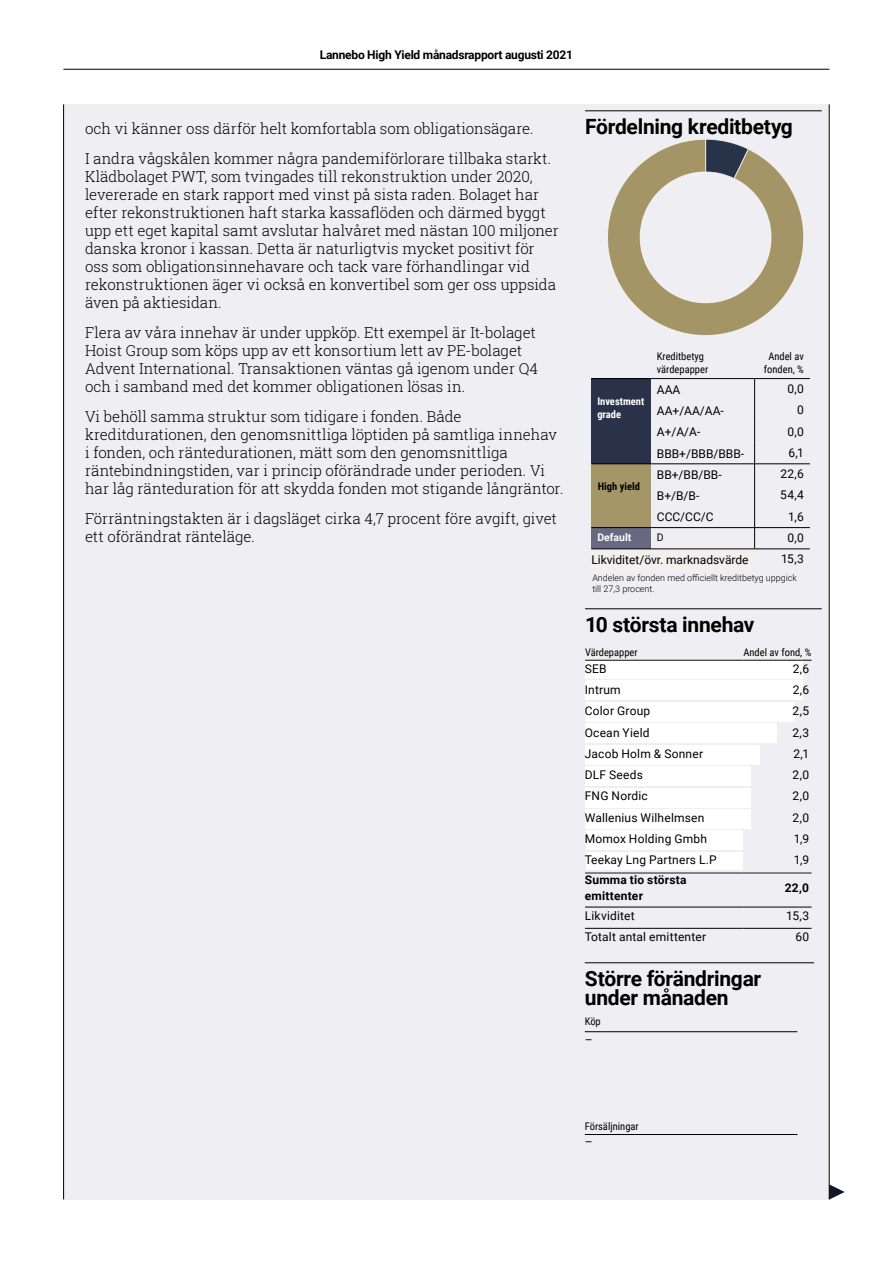
<style>
.page{position:relative;width:893px;height:1263px;background:#fff}
.page>*{position:absolute;margin:0;border:0;box-sizing:border-box;transform-origin:0 0}
.t1{font:700 21px/19.5px "Roboto";letter-spacing:-.015em;color:#000}
.t2{font:300 15px/18px "Roboto Slab";color:#000}
.t3{font:12px/21.3px "Roboto";letter-spacing:.015em;color:#000}
.t4{font:700 12px "Roboto";letter-spacing:-.02em;color:#000}
.t5{font:700 12px/16.5px "Roboto";letter-spacing:.02em;color:#000}
.t6{font:10.5px/12.6px "Roboto Condensed";color:#000}
.t7{font:700 10.5px/12.6px "Roboto Condensed";color:#fff}
.t8{font:700 10.5px "Roboto Condensed";color:#000}
.t9{font:700 10.5px "Roboto";color:#fff}
.t10{font:10.5px "Roboto";color:#000}
.t11{font:300 9px/10.5px "Roboto";color:#000}
</style>
<div class="page">
<div style="left:64px;top:104px;width:765px;height:1095px;background:#efeef2"></div>
<svg style="left:830px;top:1184px;width:15px;height:15px"></svg>
<hr style="left:63px;top:104px;width:1px;height:1095px;background:#000">
<hr style="left:829px;top:104px;width:1px;height:1095px;background:#000">
<div style="left:586px;top:659px;width:217px;height:20px;background:#fff"></div>
<div style="left:586px;top:681px;width:217px;height:19px;background:#fff"></div>
<div style="left:586px;top:702px;width:208px;height:19px;background:#fff"></div>
<div style="left:586px;top:724px;width:191px;height:19px;background:#fff"></div>
<div style="left:586px;top:745px;width:174px;height:19px;background:#fff"></div>
<div style="left:586px;top:766px;width:165px;height:20px;background:#fff"></div>
<div style="left:586px;top:788px;width:165px;height:19px;background:#fff"></div>
<div style="left:586px;top:809px;width:165px;height:19px;background:#fff"></div>
<div style="left:586px;top:831px;width:156px;height:19px;background:#fff"></div>
<div style="left:586px;top:852px;width:156px;height:18px;background:#fff"></div>
<hr style="left:585px;top:111px;width:237px;height:1px;background:#000">
<hr style="left:585px;top:608px;width:237px;height:1px;background:#000">
<hr style="left:585px;top:873px;width:158px;height:1px;background:#131829">
<hr style="left:743px;top:873px;width:68px;height:1px;background:#131829">
<hr style="left:585px;top:660px;width:158px;height:1px;background:#000">
<hr style="left:743px;top:660px;width:68px;height:1px;background:#000">
<hr style="left:585px;top:907px;width:158px;height:1px;background:#000">
<hr style="left:743px;top:907px;width:68px;height:1px;background:#000">
<hr style="left:585px;top:928px;width:158px;height:1px;background:#000">
<hr style="left:743px;top:928px;width:68px;height:1px;background:#000">
<hr style="left:585px;top:962px;width:229px;height:1px;background:#000">
<hr style="left:585px;top:1031px;width:212px;height:1px;background:#000">
<hr style="left:585px;top:1134px;width:212px;height:1px;background:#000">
<div style="left:591px;top:379px;width:60px;height:85px;background:#293249"></div>
<div style="left:591px;top:464px;width:60px;height:64px;background:#a59667"></div>
<div style="left:591px;top:528px;width:60px;height:21px;background:#676983"></div>
<div style="left:591px;top:549px;width:164px;height:21px;background:#f2f0ed"></div>
<hr style="left:591px;top:378px;width:60px;height:1px;background:#000">
<hr style="left:651px;top:378px;width:104px;height:1px;background:#000">
<hr style="left:755px;top:378px;width:55px;height:1px;background:#000">
<hr style="left:591px;top:549px;width:60px;height:1px;background:#000">
<hr style="left:651px;top:549px;width:104px;height:1px;background:#000">
<hr style="left:755px;top:549px;width:55px;height:1px;background:#000">
<hr style="left:591px;top:464px;width:60px;height:1px;background:#000">
<hr style="left:651px;top:464px;width:104px;height:1px;background:#000">
<hr style="left:755px;top:464px;width:55px;height:1px;background:#000">
<hr style="left:591px;top:527px;width:60px;height:1px;background:#000">
<hr style="left:651px;top:527px;width:104px;height:1px;background:#000">
<hr style="left:755px;top:527px;width:55px;height:1px;background:#000">
<svg style="left:754px;top:379px;width:1px;height:170px"></svg>
<svg style="left:607px;top:139px;width:197px;height:197px"></svg>
<hr style="left:63px;top:69px;width:766px;height:1px;background:#000">
<p class="t4" style="left:320px;top:46px;width:255px">Lannebo High Yield månadsrapport augusti 2021</p>
<p class="t2" style="left:85px;top:113px;width:468px;line-height:30px">och vi känner oss därför helt komfortabla som obligationsägare.<br>I andra vågskålen kommer några pandemiförlorare tillbaka starkt.</p>
<p class="t2" style="left:85px;top:167px;width:475px">Klädbolaget PWT, som tvingades till rekonstruktion under 2020, levererade en stark rapport med vinst på sista raden. Bolaget har efter rekonstruktionen haft starka kassaflöden och därmed byggt upp ett eget kapital samt avslutar halvåret med nästan 100 miljoner danska kronor i kassan. Detta är naturligtvis mycket positivt för oss som obligationsinnehavare och tack vare förhandlingar vid rekonstruktionen äger vi också en konvertibel som ger oss uppsida även på aktiesidan.</p>
<p class="t2" style="left:85px;top:323px;width:455px">Flera av våra innehav är under uppköp. Ett exempel är It-bolaget Hoist Group som köps upp av ett konsortium lett av PE-bolaget Advent International. Transaktionen väntas gå igenom under Q4 och i samband med det kommer obligationen lösas in.</p>
<p class="t2" style="left:85px;top:407px;width:480px">Vi behöll samma struktur som tidigare i fonden. Både kreditdurationen, den genomsnittliga löptiden på samtliga innehav i fonden, och räntedurationen, mätt som den genomsnittliga räntebindningstiden, var i princip oförändrade under perioden. Vi har låg ränteduration för att skydda fonden mot stigande långräntor.</p>
<p class="t2" style="left:85px;top:509px;width:473px">Förräntningstakten är i dagsläget cirka 4,7 procent före avgift, givet ett oförändrat ränteläge.</p>
<h1 class="t1" style="left:585px;top:116px;width:209px">Fördelning kreditbetyg</h1>
<p class="t6" style="left:657px;top:350px;width:53px">Kreditbetyg värdepapper</p>
<p class="t6" style="left:764px;top:350px;width:41px;text-align:center">Andel av fonden, %</p>
<p class="t3" style="left:780px;top:378px;width:25px;text-align:right">0,0<br>0<br>0,0<br>6,1<br>22,6<br>54,4<br>1,6<br>0,0<br>15,3</p>
<p class="t3" style="left:657px;top:378px;width:89px">AAA<br>AA+/AA/AA-<br>A+/A/A-<br>BBB+/BBB/BBB-</p>
<p class="t7" style="left:597px;top:395px;width:48px">Investment grade</p>
<p class="t3" style="left:657px;top:463px;width:66px">BB+/BB/BB-<br>B+/B/B-<br>CCC/CC/C</p>
<p class="t8" style="left:598px;top:479px;width:44px">High yield</p>
<p class="t9" style="left:597px;top:530px;width:36px">Default</p>
<p class="t10" style="left:657px;top:530px;width:8px">D</p>
<p class="t3" style="left:591px;top:548px;width:159px">Likviditet/övr. marknadsvärde</p>
<p class="t11" style="left:592px;top:573px;width:206px">Andelen av fonden med officiellt kreditbetyg uppgick till 27,3 procent.</p>
<h1 class="t1" style="left:585px;top:614px;width:171px">10 största innehav</h1>
<p class="t6" style="left:585px;top:645px;width:54px">Värdepapper</p>
<p class="t6" style="left:743px;top:645px;width:69px">Andel av fond, %</p>
<p class="t3" style="left:585px;top:657px;width:23px">SEB</p>
<p class="t3" style="left:793px;top:657px;width:18px">2,6</p>
<p class="t3" style="left:585px;top:679px;width:38px">Intrum</p>
<p class="t3" style="left:793px;top:679px;width:18px">2,6</p>
<p class="t3" style="left:585px;top:700px;width:67px">Color Group</p>
<p class="t3" style="left:793px;top:700px;width:18px">2,5</p>
<p class="t3" style="left:585px;top:721px;width:66px">Ocean Yield</p>
<p class="t3" style="left:792px;top:721px;width:18px">2,3</p>
<p class="t3" style="left:585px;top:742px;width:120px">Jacob Holm &amp; Sonner</p>
<p class="t3" style="left:793px;top:742px;width:17px">2,1</p>
<p class="t3" style="left:585px;top:764px;width:60px">DLF Seeds</p>
<p class="t3" style="left:793px;top:764px;width:18px">2,0</p>
<p class="t3" style="left:585px;top:785px;width:65px">FNG Nordic</p>
<p class="t3" style="left:793px;top:785px;width:18px">2,0</p>
<p class="t3" style="left:585px;top:806px;width:121px">Wallenius Wilhelmsen</p>
<p class="t3" style="left:793px;top:806px;width:18px">2,0</p>
<p class="t3" style="left:585px;top:827px;width:124px">Momox Holding Gmbh</p>
<p class="t3" style="left:794px;top:827px;width:17px">1,9</p>
<p class="t3" style="left:585px;top:849px;width:134px">Teekay Lng Partners L.P</p>
<p class="t3" style="left:794px;top:849px;width:17px">1,9</p>
<p class="t5" style="left:585px;top:871px;width:103px">Summa tio största emittenter</p>
<p class="t4" style="left:785px;top:879px;width:26px">22,0</p>
<p class="t3" style="left:585px;top:904px;width:52px">Likviditet</p>
<p class="t3" style="left:786px;top:904px;width:24px">15,3</p>
<p class="t3" style="left:585px;top:925px;width:123px">Totalt antal emittenter</p>
<p class="t3" style="left:795px;top:925px;width:15px">60</p>
<h1 class="t1" style="left:585px;top:968px;width:178px">Större förändringar under månaden</h1>
<p class="t6" style="left:585px;top:1015px;width:18px">Köp</p>
<p class="t3" style="left:585px;top:1028px;width:9px">–</p>
<p class="t6" style="left:585px;top:1120px;width:55px">Försäljningar</p>
<p class="t3" style="left:585px;top:1131px;width:9px">–</p>
</div>
